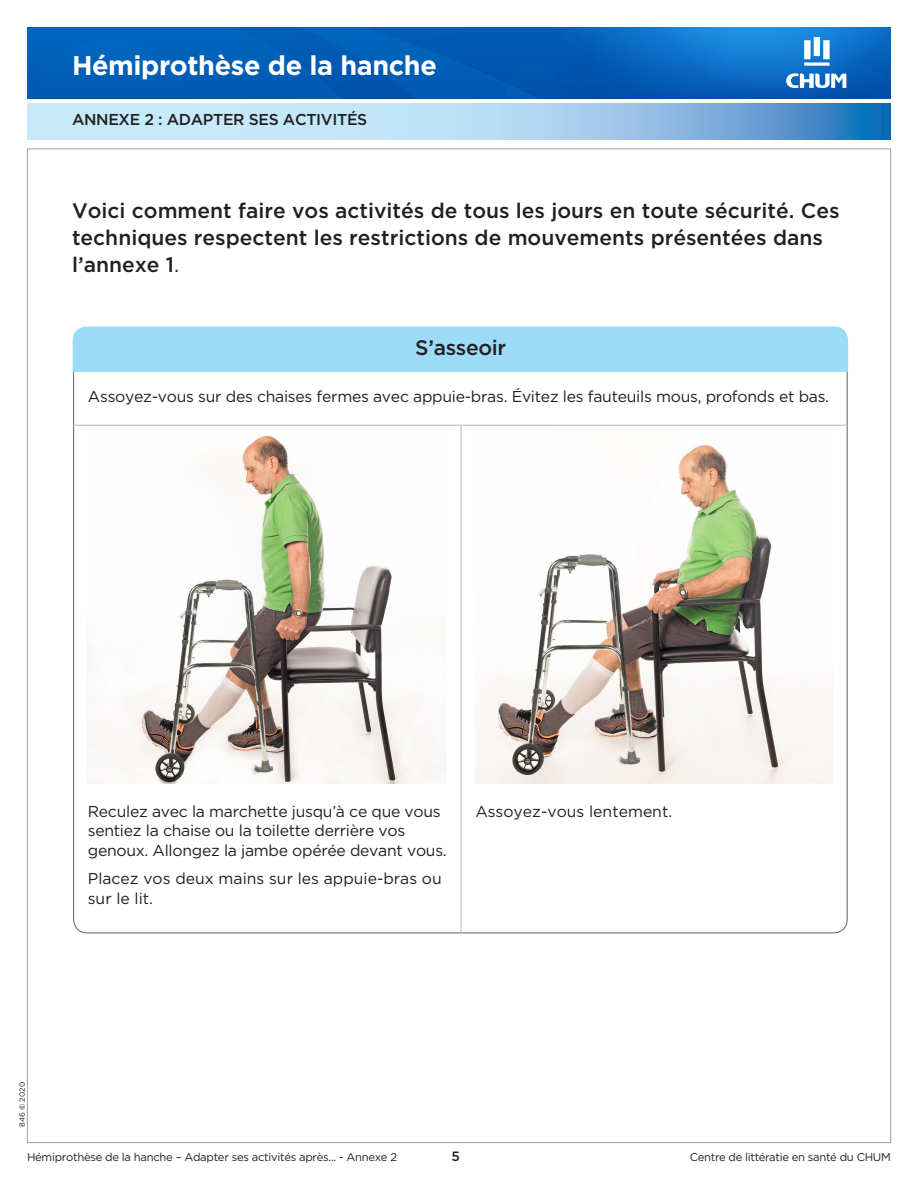
<style>
.page{position:relative;width:918px;height:1188px;background:#fff}
.page>*{position:absolute;margin:0;border:0;box-sizing:border-box;transform-origin:0 0}
.t1{font:700 27px "Gotham";letter-spacing:-.015em;color:#fff}
.t2{font:500 21px/27px "Gotham";color:#231f20}
.t3{font:15.75px/19.5px "Gotham";letter-spacing:-.015em;color:#231f20}
.t4{font:500 15.75px "Gotham";color:#231f20}
.t5{font:500 13.5px "Gotham";color:#231f20}
.t6{font:11.25px "Gotham";letter-spacing:-.025em;color:#231f20}
.t7{font:7.5px "Gotham";color:#231f20}
.s1{font-weight:400}
.s2{font-weight:700}
</style>
<div class="page">
<img style="left:27px;top:27px;width:864px;height:72px">
<svg style="left:27px;top:104px;width:864px;height:36px;background:#a0cceb"></svg>
<svg style="left:804px;top:37px;width:26px;height:29px"></svg>
<svg style="left:786px;top:73px;width:60px;height:15px"></svg>
<hr style="left:461px;top:426px;width:1px;height:506px;background:#bcbdc0">
<img style="left:88px;top:435px;width:359px;height:349px">
<img style="left:475px;top:445px;width:358px;height:339px">
<div style="left:72px;top:326px;width:777px;height:47px;background:#9cdcf8"></div>
<hr style="left:73px;top:425px;width:775px;height:1px;background:#bcbdc0">
<h1 class="t1" style="left:72px;top:49px;width:366px">Hémiprothèse de la hanche</h1>
<p class="t4" style="left:72px;top:110px;width:131px">Annexe 2 : Adapter</p>
<p class="t4" style="left:249px;top:110px;width:11px">ses</p>
<p class="t4" style="left:283px;top:110px;width:11px">acti</p>
<p class="t4" style="left:321px;top:110px;width:46px">vités</p>
<h2 class="t2" style="left:72px;top:197px;width:769px">Voici comment faire vos activités de tous les jours en toute sécurité. Ces techniques respectent les restrictions de mouvements présentées dans l’annexe 1<span class="s1">.</span></h2>
<h2 class="t2" style="left:415px;top:334px;width:93px">S’asseoir</h2>
<p class="t3" style="left:88px;top:387px;width:743px">Assoyez-vous sur des chaises fermes avec appuie-bras. Évitez les fauteuils mous, profonds et bas.</p>
<p class="t3" style="left:88px;top:801px;width:360px">Reculez avec la marchette jusqu’à ce que vous sentiez la chaise ou la toilette derrière vos genoux. Allongez la jambe opérée devant vous.</p>
<p class="t3" style="left:88px;top:869px;width:356px">Placez vos deux mains sur les appuie-bras ou sur le lit.</p>
<p class="t3" style="left:475px;top:801px;width:198px">Assoyez-vous lentement.</p>
<p class="t7" style="left:18px;top:1127px;width:47px;rotate:-90deg">846 <span class="s2">©</span> 2020</p>
<p class="t6" style="left:27px;top:1150px;width:372px">Hémiprothèse de la hanche – Adapter ses activités après... - Annexe 2</p>
<p class="t5" style="left:451px;top:1148px;width:10px">5</p>
<p class="t6" style="left:690px;top:1150px;width:203px">Centre de littératie en santé du CHUM</p>
</div>
